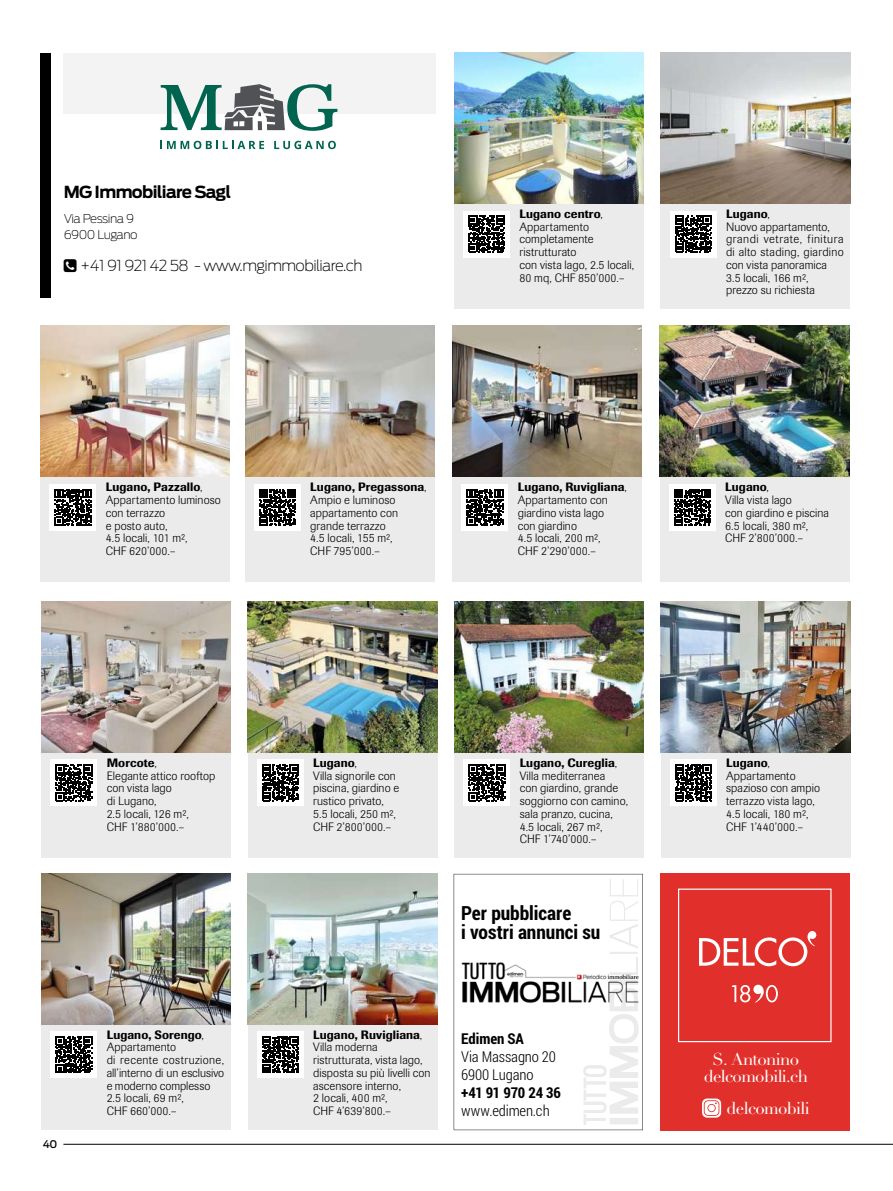
<style>
.page{position:relative;width:893px;height:1191px;background:#fff}
.page>*{position:absolute;margin:0;border:0;box-sizing:border-box;transform-origin:0 0}
.t1{font:700 19.5px/19.5px "Roboto Condensed";color:#000}
.t2{font:16.8px/17.1px "Didot";letter-spacing:-.04em;color:#fff;text-align:center}
.t3{font:700 16.5px "Ford Antenna";letter-spacing:-.04em;color:#000}
.t4{font:300 15px/18px "Roboto Condensed";letter-spacing:-.01em;color:#000}
.t5{font:200 15px "Ford Antenna";letter-spacing:-.04em;color:#000}
.t6{font:700 15px "Roboto Condensed";letter-spacing:-.01em;color:#000}
.t7{font:300 12px/12.8px "Imago";letter-spacing:.005em;color:#000}
.t8{font:200 12px/16.2px "Ford Antenna";letter-spacing:-.04em;color:#000}
.t9{font:500 10.5px "Ford Antenna";color:#000}
.s1{font-weight:500}
</style>
<div class="page">
<div style="left:41px;top:1005px;width:190px;height:124px;background:#ebebeb"></div>
<img style="left:41px;top:873px;width:190px;height:151px">
<div style="left:50px;top:1031px;width:47px;height:47px;background:#fff"></div>
<svg style="left:56px;top:1036px;width:36px;height:37px"></svg>
<div style="left:248px;top:1005px;width:189px;height:124px;background:#ebebeb"></div>
<img style="left:248px;top:873px;width:189px;height:151px">
<div style="left:257px;top:1031px;width:47px;height:47px;background:#fff"></div>
<svg style="left:262px;top:1036px;width:37px;height:37px"></svg>
<div style="left:660px;top:873px;width:189px;height:258px;background:#e1302c"></div>
<div style="left:678px;top:888px;width:154px;height:154px;background:#e1302c;border:1px solid #fff"></div>
<svg style="left:699px;top:931px;width:117px;height:35px"></svg>
<svg style="left:732px;top:984px;width:46px;height:18px"></svg>
<svg style="left:702px;top:1098px;width:19px;height:19px"></svg>
<div style="left:454px;top:185px;width:189px;height:124px;background:#ebebeb"></div>
<img style="left:454px;top:53px;width:189px;height:150px">
<div style="left:463px;top:211px;width:47px;height:46px;background:#fff"></div>
<svg style="left:468px;top:216px;width:37px;height:36px"></svg>
<div style="left:661px;top:185px;width:189px;height:124px;background:#ebebeb"></div>
<img style="left:661px;top:53px;width:189px;height:150px">
<div style="left:670px;top:211px;width:47px;height:46px;background:#fff"></div>
<svg style="left:675px;top:216px;width:36px;height:36px"></svg>
<div style="left:41px;top:458px;width:189px;height:124px;background:#ebebeb"></div>
<img style="left:41px;top:326px;width:189px;height:151px">
<div style="left:50px;top:484px;width:46px;height:47px;background:#fff"></div>
<svg style="left:55px;top:489px;width:36px;height:36px"></svg>
<div style="left:245px;top:458px;width:189px;height:124px;background:#ebebeb"></div>
<img style="left:245px;top:326px;width:189px;height:151px">
<div style="left:254px;top:484px;width:47px;height:47px;background:#fff"></div>
<svg style="left:259px;top:489px;width:37px;height:36px"></svg>
<div style="left:452px;top:458px;width:190px;height:124px;background:#ebebeb"></div>
<img style="left:452px;top:326px;width:190px;height:151px">
<div style="left:461px;top:484px;width:47px;height:47px;background:#fff"></div>
<svg style="left:467px;top:489px;width:36px;height:36px"></svg>
<div style="left:660px;top:458px;width:189px;height:124px;background:#ebebeb"></div>
<img style="left:660px;top:326px;width:189px;height:151px">
<div style="left:669px;top:484px;width:47px;height:47px;background:#fff"></div>
<svg style="left:674px;top:489px;width:37px;height:36px"></svg>
<div style="left:41px;top:734px;width:190px;height:123px;background:#ebebeb"></div>
<img style="left:41px;top:601px;width:190px;height:151px">
<div style="left:50px;top:759px;width:47px;height:47px;background:#fff"></div>
<svg style="left:56px;top:764px;width:36px;height:37px"></svg>
<div style="left:248px;top:734px;width:189px;height:123px;background:#ebebeb"></div>
<img style="left:248px;top:601px;width:189px;height:151px">
<div style="left:257px;top:759px;width:47px;height:47px;background:#fff"></div>
<svg style="left:262px;top:764px;width:37px;height:37px"></svg>
<div style="left:454px;top:734px;width:190px;height:123px;background:#ebebeb"></div>
<img style="left:454px;top:601px;width:190px;height:151px">
<div style="left:463px;top:759px;width:47px;height:47px;background:#fff"></div>
<svg style="left:468px;top:764px;width:37px;height:37px"></svg>
<div style="left:661px;top:734px;width:189px;height:123px;background:#ebebeb"></div>
<img style="left:661px;top:601px;width:189px;height:151px">
<div style="left:670px;top:759px;width:47px;height:47px;background:#fff"></div>
<svg style="left:675px;top:764px;width:37px;height:37px"></svg>
<div style="left:64px;top:53px;width:372px;height:61px;background:#f3f3f3"></div>
<div style="left:41px;top:53px;width:10px;height:245px;background:#000"></div>
<svg style="left:160px;top:141px;width:104px;height:8px"></svg>
<svg style="left:274px;top:141px;width:62px;height:8px"></svg>
<svg style="left:161px;top:84px;width:176px;height:47px"></svg>
<svg style="left:454px;top:874px;width:189px;height:256px"></svg>
<svg style="left:583px;top:879px;width:55px;height:245px"></svg>
<hr style="left:63px;top:1144px;width:830px;height:1px;background:#000">
<img style="left:454px;top:954px;width:189px;height:55px">
<h3 class="t3" style="left:64px;top:178px;width:169px">MG Immobiliare Sagl</h3>
<p class="t8" style="left:64px;top:208px;width:76px">Via Pessina 9<br>6900 Lugano</p>
<p class="t5" style="left:80px;top:253px;width:284px">+41 91 921 42 58 - www.mgimmobiliare.ch</p>
<p class="t7" style="left:519px;top:208px;width:116px"><span class="s1">Lugano centro</span>,<br>Appartamento completamente ristrutturato<br>con vista lago, 2.5 locali,<br>80 mq, CHF 850’000.–</p>
<p class="t7" style="left:726px;top:208px;width:119px"><span class="s1">Lugano</span>,<br>Nuovo appartamento, grandi vetrate, finitura di alto stading, giardino con vista panoramica<br>3.5 locali, 166 m²,<br>prezzo su richiesta</p>
<p class="t7" style="left:106px;top:481px;width:117px"><span class="s1">Lugano, Pazzallo</span>,<br>Appartamento luminoso con terrazzo<br>e posto auto,<br>4.5 locali, 101 m²,<br>CHF 620’000.–</p>
<p class="t7" style="left:310px;top:481px;width:118px"><span class="s1">Lugano, Pregassona</span>,<br>Ampio e luminoso appartamento con grande terrazzo<br>4.5 locali, 155 m²,<br>CHF 795’000.–</p>
<p class="t7" style="left:518px;top:481px;width:111px"><span class="s1">Lugano, Ruvigliana</span>,<br>Appartamento con giardino vista lago<br>con giardino<br>4.5 locali, 200 m²,<br>CHF 2’290’000.–</p>
<p class="t7" style="left:725px;top:481px;width:105px"><span class="s1">Lugano</span>,<br>Villa vista lago<br>con giardino e piscina<br>6.5 locali, 380 m²,<br>CHF 2’800’000.–</p>
<p class="t7" style="left:107px;top:756px;width:110px"><span class="s1">Morcote</span>,<br>Elegante attico rooftop con vista lago<br>di Lugano,<br>2.5 locali, 126 m²,<br>CHF 1’880’000.–</p>
<p class="t7" style="left:313px;top:756px;width:88px"><span class="s1">Lugano</span>,<br>Villa signorile con piscina, giardino e rustico privato,<br>5.5 locali, 250 m²,<br>CHF 2’800’000.–</p>
<p class="t7" style="left:520px;top:756px;width:110px"><span class="s1">Lugano, Cureglia</span>,<br>Villa mediterranea<br>con giardino, grande soggiorno con camino, sala pranzo, cucina,<br>4.5 locali, 267 m²,<br>CHF 1’740’000.–</p>
<p class="t7" style="left:726px;top:756px;width:95px"><span class="s1">Lugano</span>,<br>Appartamento spazioso con ampio terrazzo vista lago,<br>4.5 locali, 180 m²,<br>CHF 1’440’000.–</p>
<p class="t9" style="left:43px;top:1135px;width:16px">40</p>
<h1 class="t1" style="left:461px;top:902px;width:141px">Per pubblicare<br>i vostri annunci su</h1>
<p class="t7" style="left:107px;top:1028px;width:119px"><span class="s1">Lugano, Sorengo</span>,<br>Appartamento<br>di recente costruzione, all’interno di un esclusivo e moderno complesso<br>2.5 locali, 69 m²,<br>CHF 660’000.–</p>
<p class="t7" style="left:313px;top:1028px;width:119px"><span class="s1">Lugano, Ruvigliana</span>,<br>Villa moderna ristrutturata, vista lago, disposta su più livelli con ascensore interno,<br>2 locali, 400 m²,<br>CHF 4’639’800.–</p>
<p class="t6" style="left:461px;top:1027px;width:64px">Edimen SA</p>
<p class="t4" style="left:461px;top:1046px;width:96px">Via Massagno 20<br>6900 Lugano</p>
<p class="t6" style="left:461px;top:1081px;width:101px">+41 91 970 24 36</p>
<p class="t4" style="left:461px;top:1100px;width:90px">www.edimen.ch</p>
<h2 class="t2" style="left:704px;top:1051px;width:106px">S. Antonino delcomobili.ch</h2>
<h2 class="t2" style="left:727px;top:1099px;width:85px">delcomobili</h2>
</div>
